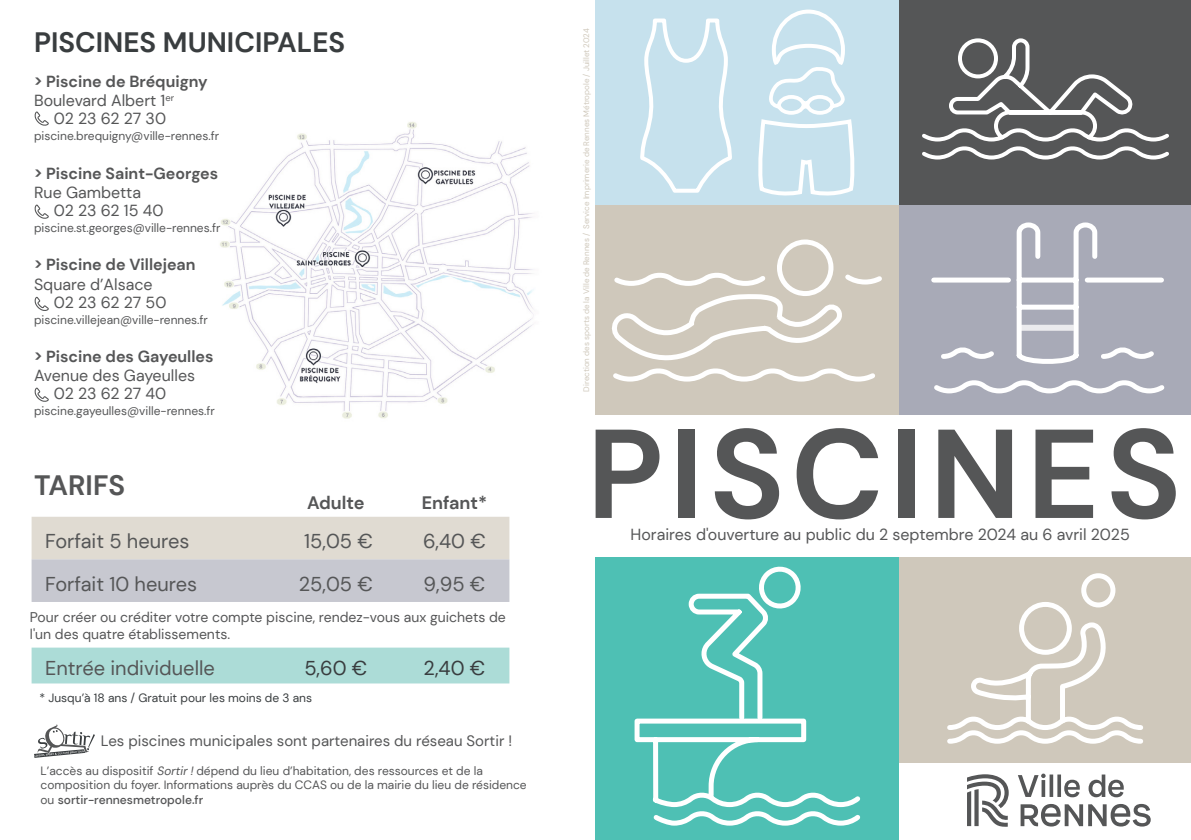
<style>
.page{position:relative;width:1191px;height:840px;background:#fff}
.page>*{position:absolute;margin:0;border:0;box-sizing:border-box;transform-origin:0 0}
.t1{font:700 126px "DM Sans";letter-spacing:.05em;color:#555657}
.t2{font:700 28px "DM Sans";color:#393d3f}
.t3{font:700 28px "DM Sans";color:#555657}
.t4{font:20px "DM Sans";color:#555657}
.t5{font:20px "DM Sans";color:#393d3f}
.t6{font:700 18px "DM Sans";color:#555657}
.t7{font:16px "DM Sans";color:#555657}
.t8{font:700 16px "DM Sans";color:#555657}
.t9{font:15px "DM Sans";color:#555657}
.t10{font:14px/16.8px "DM Sans";color:#555657}
.t11{font:12px/14.4px "DM Sans";color:#555657}
.t12{font:12px "DM Sans";color:#393d3f}
.t13{font:8px "DM Sans";color:#cfc8bb}
.s1{font-style:italic}
.s2{font-weight:500}
</style>
<div class="page">
<img style="left:220px;top:122px;width:314px;height:297px">
<svg style="left:32px;top:516px;width:477px;height:85px;background:#d4d2d1"></svg>
<div style="left:32px;top:647px;width:477px;height:36px;background:#acdcd7"></div>
<svg style="left:34px;top:724px;width:61px;height:33px"></svg>
<div style="left:899px;top:0;width:292px;height:210px;background:#555657"></div>
<div style="left:595px;top:0;width:304px;height:210px;background:#c6e1ed"></div>
<div style="left:898px;top:557px;width:293px;height:205px;background:#cfc8bb"></div>
<div style="left:899px;top:204px;width:292px;height:210px;background:#a8aab7"></div>
<div style="left:595px;top:204px;width:304px;height:210px;background:#cfc8bb"></div>
<div style="left:595px;top:557px;width:304px;height:282px;background:#4ec0b4"></div>
<svg style="left:922px;top:38px;width:247px;height:122px"></svg>
<svg style="left:634px;top:566px;width:227px;height:260px"></svg>
<svg style="left:934px;top:380px;width:231px;height:14px"></svg>
<svg style="left:931px;top:222px;width:233px;height:141px"></svg>
<svg style="left:612px;top:239px;width:270px;height:143px"></svg>
<div style="left:1081px;top:573px;width:34px;height:34px;border:5px solid #fff;border-radius:50%"></div>
<svg style="left:947px;top:599px;width:196px;height:145px"></svg>
<svg style="left:758px;top:121px;width:97px;height:75px"></svg>
<svg style="left:640px;top:18px;width:92px;height:175px"></svg>
<svg style="left:769px;top:9px;width:76px;height:105px"></svg>
<svg style="left:1018px;top:773px;width:105px;height:23px"></svg>
<svg style="left:1020px;top:803px;width:130px;height:23px"></svg>
<svg style="left:967px;top:774px;width:41px;height:52px"></svg>
<svg style="left:34px;top:111px;width:15px;height:15px"></svg>
<svg style="left:34px;top:204px;width:15px;height:15px"></svg>
<svg style="left:34px;top:296px;width:15px;height:15px"></svg>
<svg style="left:34px;top:387px;width:15px;height:15px"></svg>
<p class="t2" style="left:34px;top:24px;width:313px">PISCINES MUNICIPALES</p>
<p class="t8" style="left:34px;top:71px;width:175px">&gt; Piscine de Bréquigny</p>
<p class="t7" style="left:34px;top:91px;width:142px">Boulevard Albert 1<sup>er</sup></p>
<p class="t7" style="left:54px;top:109px;width:114px">02 23 62 27 30</p>
<p class="t11" style="left:34px;top:129px;width:186px">piscine.brequigny@ville-rennes.fr</p>
<p class="t8" style="left:34px;top:163px;width:185px">&gt; Piscine Saint-Georges</p>
<p class="t7" style="left:34px;top:182px;width:108px">Rue Gambetta</p>
<p class="t7" style="left:54px;top:200px;width:111px">02 23 62 15 40</p>
<p class="t11" style="left:34px;top:220px;width:188px">piscine.st.georges@ville-rennes.fr</p>
<p class="t8" style="left:34px;top:255px;width:163px">&gt; Piscine de Villejean</p>
<p class="t7" style="left:34px;top:274px;width:120px">Square d’Alsace</p>
<p class="t7" style="left:54px;top:292px;width:114px">02 23 62 27 50</p>
<p class="t11" style="left:34px;top:312px;width:175px">piscine.villejean@ville-rennes.fr</p>
<p class="t8" style="left:34px;top:346px;width:181px">&gt; Piscine des Gayeulles</p>
<p class="t7" style="left:34px;top:365px;width:163px">Avenue des Gayeulles</p>
<p class="t7" style="left:54px;top:383px;width:114px">02 23 62 27 40</p>
<p class="t11" style="left:34px;top:403px;width:182px">piscine.gayeulles@ville-rennes.fr</p>
<p class="t3" style="left:34px;top:467px;width:93px">TARIFS</p>
<p class="t6" style="left:307px;top:491px;width:59px">Adulte</p>
<p class="t6" style="left:422px;top:491px;width:67px">Enfant*</p>
<p class="t4" style="left:45px;top:528px;width:146px">Forfait 5 heures</p>
<p class="t4" style="left:304px;top:528px;width:70px">15,05 €</p>
<p class="t4" style="left:423px;top:528px;width:64px">6,40 €</p>
<p class="t4" style="left:45px;top:571px;width:153px">Forfait 10 heures</p>
<p class="t4" style="left:299px;top:571px;width:76px">25,05 €</p>
<p class="t4" style="left:423px;top:571px;width:63px">9,95 €</p>
<p class="t10" style="left:30px;top:608px;width:477px">Pour créer ou créditer votre compte piscine, rendez-vous aux guichets de l'un des quatre établissements.</p>
<p class="t4" style="left:45px;top:655px;width:171px">Entrée individuelle</p>
<p class="t5" style="left:304px;top:655px;width:65px">5,60 €</p>
<p class="t5" style="left:423px;top:655px;width:63px">2,40 €</p>
<p class="t12" style="left:40px;top:690px;width:274px">* Jusqu’à 18 ans / Gratuit pour les moins de 3 ans</p>
<p class="t9" style="left:101px;top:731px;width:413px">Les piscines municipales sont partenaires du réseau Sortir !</p>
<p class="t11" style="left:41px;top:763px;width:488px">L’accès au dispositif <span class="s1">Sortir!</span>dépend du lieu d’habitation, des ressources et de la composition du foyer. Informations auprès du CCAS ou de la mairie du lieu de résidence ou <span class="s2">sortir-rennesmetropole.fr</span></p>
<p class="t13" style="left:581px;top:391px;width:364px;rotate:-90deg">Direction des sports de la Ville de Rennes / Service Imprimerie de Rennes Métropole / Juillet 2024</p>
<p class="t1" style="left:587px;top:395px;width:596px">PISCINES</p>
<p class="t7" style="left:630px;top:524px;width:501px">Horaires d'ouverture au public du 2 septembre 2024 au 6 avril 2025</p>
</div>
